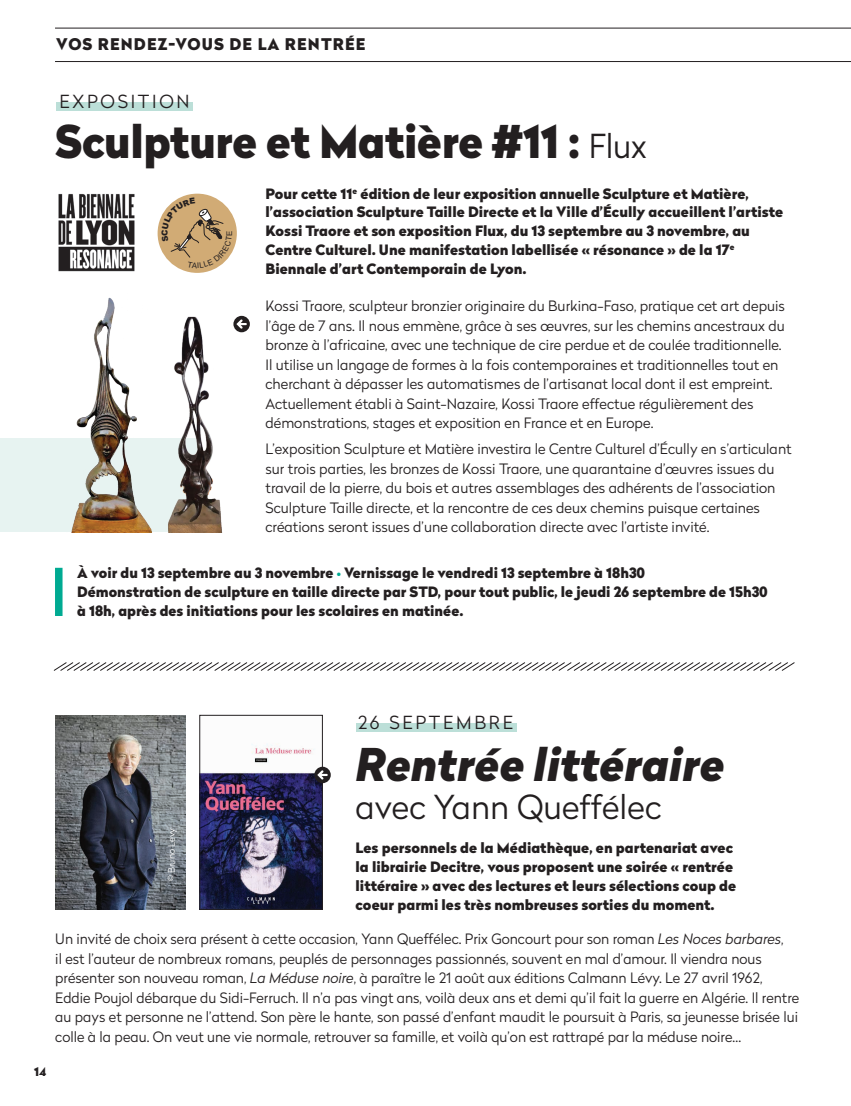
<style>
.page{position:relative;width:851px;height:1106px;background:#fff}
.page>*{position:absolute;margin:0;border:0;box-sizing:border-box;transform-origin:0 0}
.t1{font:900 45px "Radikal";letter-spacing:-.01em;color:#231f20}
.t2{font:italic 900 45px "Radikal";color:#231f20}
.t3{font:300 33px "Radikal";color:#231f20}
.t4{font:300 18px "Radikal";letter-spacing:.15em;color:#231f20}
.t5{font:900 16.05px "Radikal";letter-spacing:.07em;color:#231f20}
.t6{font:300 14.25px/19.5px "Radikal";color:#231f20}
.t7{font:900 14.25px/18.8px "Radikal";color:#231f20}
.t8{font:900 12px "Radikal";color:#231f20}
.t9{font:300 9px "Radikal";color:#fff}
.t10{font:7.8px "Arial";color:#231f20}
.s1{font-weight:300;font-size:33px}
.s2{color:#00aa92}
.s3{font-style:italic}
</style>
<div class="page">
<div style="left:0;top:438px;width:199px;height:94px;background:#e7f3f1"></div>
<hr style="left:55px;top:28px;width:795px;height:1px;background:#231f20">
<hr style="left:55px;top:61px;width:795px;height:1px;background:#231f20">
<img style="left:201px;top:744px;width:119px;height:163px">
<div style="left:199px;top:715px;width:123px;height:194px;border:1px solid #231f20"></div>
<img style="left:58px;top:193px;width:77px;height:79px">
<div style="left:157px;top:194px;width:80px;height:79px;background:#d1ab75;border-radius:50%"></div>
<img style="left:71px;top:297px;width:151px;height:235px">
<div style="left:56px;top:102px;width:137px;height:9px;background:#bcdfd8"></div>
<div style="left:55px;top:568px;width:7px;height:48px;background:#00aa92"></div>
<img style="left:55px;top:715px;width:130px;height:194px">
<div style="left:355px;top:723px;width:161px;height:9px;background:#bcdfd8"></div>
<svg style="left:314px;top:766px;width:17px;height:17px"></svg>
<svg style="left:317px;top:770px;width:11px;height:9px"></svg>
<div style="left:233px;top:316px;width:17px;height:16px;background:#231f20;border-radius:50%"></div>
<svg style="left:236px;top:319px;width:11px;height:10px"></svg>
<svg style="left:53px;top:662px;width:742px;height:9px"></svg>
<svg style="left:161px;top:198px;width:71px;height:70px"></svg>
<p class="t5" style="left:56px;top:32px;width:311px">VOS RENDEZ-VOUS DE LA RENTRÉE</p>
<p class="t4" style="left:60px;top:89px;width:131px">EXPOSITION</p>
<h1 class="t1" style="left:55px;top:108px;width:592px">Sculpture et Matière #11 : <span class="s1">Flux</span></h1>
<p class="t10" style="left:224px;top:236px;width:7px;rotate:-90deg">E</p>
<p class="t7" style="left:265px;top:184px;width:519px">Pour cette 11<sup>e</sup> édition de leur exposition annuelle Sculpture et Matière, l’association Sculpture Taille Directe et la Ville d’Écully accueillent l’artiste Kossi Traore et son exposition Flux, du 13 septembre au 3 novembre, au Centre Culturel. Une manifestation labellisée « résonance » de la 17<sup>e </sup>Biennale d’art Contemporain de Lyon.</p>
<p class="t6" style="left:265px;top:296px;width:521px">Kossi Traore, sculpteur bronzier originaire du Burkina-Faso, pratique cet art depuis l’âge de 7 ans. Il nous emmène, grâce à ses œuvres, sur les chemins ancestraux du bronze à l’africaine, avec une technique de cire perdue et de coulée traditionnelle.<br>Il utilise un langage de formes à la fois contemporaines et traditionnelles tout en cherchant à dépasser les automatismes de l’artisanat local dont il est empreint.<br>Actuellement établi à Saint-Nazaire, Kossi Traore effectue régulièrement des démonstrations, stages et exposition en France et en Europe.</p>
<p class="t6" style="left:265px;top:439px;width:527px">L’exposition Sculpture et Matière investira le Centre Culturel d’Écully en s’articulant sur trois parties, les bronzes de Kossi Traore, une quarantaine d’œuvres issues du travail de la pierre, du bois et autres assemblages des adhérents de l’association Sculpture Taille directe, et la rencontre de ces deux chemins puisque certaines créations seront issues d’une collaboration directe avec l’artiste invité.</p>
<p class="t7" style="left:77px;top:563px;width:692px">À voir du 13 septembre au 3 novembre <span class="s2">•</span> Vernissage le vendredi 13 septembre à 18h30<br>Démonstration de sculpture en taille directe par STD, pour tout public, le jeudi 26 septembre de 15h30 à 18h, après des initiations pour les scolaires en matinée.</p>
<p class="t8" style="left:34px;top:1062px;width:14px">14</p>
<p class="t4" style="left:357px;top:709px;width:157px">26 SEPTEMBRE</p>
<h1 class="t2" style="left:355px;top:731px;width:370px">Rentrée littéraire</h1>
<h2 class="t3" style="left:355px;top:783px;width:307px">avec Yann Queffélec</h2>
<p class="t7" style="left:355px;top:838px;width:382px">Les personnels de la Médiathèque, en partenariat avec la librairie Decitre, vous proposent une soirée « rentrée littéraire » avec des lectures et leurs sélections coup de coeur parmi les très nombreuses sorties du moment.</p>
<p class="t6" style="left:55px;top:929px;width:745px">Un invité de choix sera présent à cette occasion, Yann Queffélec. Prix Goncourt pour son roman <span class="s3">Les Noces barbares</span>,<br>il est l’auteur de nombreux romans, peuplés de personnages passionnés, souvent en mal d’amour. Il viendra nous présenter son nouveau roman, <span class="s3">La Méduse noire</span>, à paraître le 21 août aux éditions Calmann Lévy. Le 27 avril 1962, Eddie Poujol débarque du Sidi-Ferruch. Il n’a pas vingt ans, voilà deux ans et demi qu’il fait la guerre en Algérie. Il rentre au pays et personne ne l’attend. Son père le hante, son passé d’enfant maudit le poursuit à Paris, sa jeunesse brisée lui colle à la peau. On veut une vie normale, retrouver sa famille, et voilà qu’on est rattrapé par la méduse noire…</p>
<p class="t9" style="left:165px;top:881px;width:55px;rotate:-90deg">© Bruno Levy</p>
</div>
